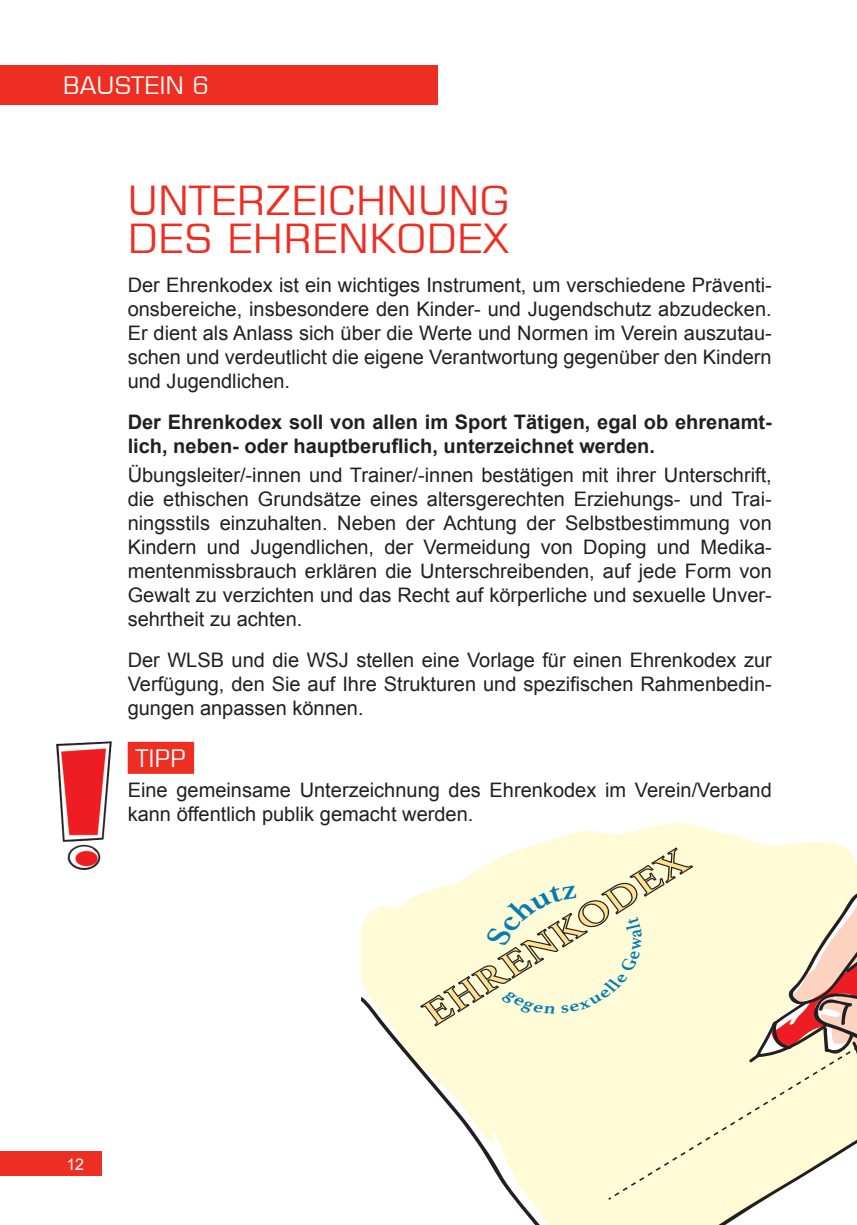
<style>
.page{position:relative;width:857px;height:1225px;background:#fff}
.page>*{position:absolute;margin:0;border:0;box-sizing:border-box;transform-origin:0 0}
.t1{font:40px/38px "Square 721 BT";letter-spacing:.01em;color:#ee2e22}
.t2{font:700 37.2px "Athelas";color:#ffe192;scale:1.19 1}
.t3{font:24px "Square 721 BT";color:#fff}
.t4{font:20px/24px "Arial";color:#231f20;text-align:justify}
.t5{font:700 20px/24px "Arial";color:#231f20}
.t6{font:16px "Arial";color:#fff}
</style>
<div class="page">
<svg style="left:361px;top:823px;width:479px;height:173px"></svg>
<svg style="left:361px;top:996px;width:403px;height:229px"></svg>
<div style="left:128px;top:742px;width:66px;height:32px;background:#ee2e22"></div>
<img style="left:57px;top:741px;width:54px;height:128px">
<div style="left:0;top:1151px;width:101px;height:24px;background:#ee2e22"></div>
<div style="left:0;top:65px;width:437px;height:39px;background:#ee2e22"></div>
<svg style="left:419px;top:845px;width:437px;height:356px;background:#f8f2d3"></svg>
<p class="t3" style="left:63px;top:70px;width:147px">BAUSTEIN 6</p>
<h1 class="t1" style="left:128px;top:181px;width:383px">UNTERZEICHNUNG<br>DES EHRENKODEX</h1>
<p class="t4" style="left:128px;top:272px;width:645px">Der Ehrenkodex ist ein wichtiges Instrument, um verschiedene Präventi&shy;onsbereiche, insbesondere den Kinder- und Jugendschutz abzudecken.<br>Er dient als Anlass sich über die Werte und Normen im Verein auszutau&shy;schen und verdeutlicht die eigene Verantwortung gegenüber den Kindern und Jugendlichen.</p>
<p class="t5" style="left:128px;top:410px;width:645px">Der Ehrenkodex soll von allen im Sport Tätigen, egal ob ehrenamt&shy;lich, neben- oder hauptberuflich, unterzeichnet werden.</p>
<p class="t4" style="left:128px;top:463px;width:645px">Übungsleiter/-innen und Trainer/-innen bestätigen mit ihrer Unterschrift, die ethischen Grundsätze eines altersgerechten Erziehungs- und Trai&shy;ningsstils einzuhalten. Neben der Achtung der Selbstbestimmung von Kindern und Jugendlichen, der Vermeidung von Doping und Medika&shy;mentenmissbrauch erklären die Unterschreibenden, auf jede Form von Gewalt zu verzichten und das Recht auf körperliche und sexuelle Unver&shy;sehrtheit zu achten.</p>
<p class="t4" style="left:128px;top:648px;width:645px">Der WLSB und die WSJ stellen eine Vorlage für einen Ehrenkodex zur Verfügung, den Sie auf Ihre Strukturen und spezifischen Rahmenbedin&shy;gungen anpassen können.</p>
<p class="t3" style="left:136px;top:743px;width:52px">TIPP</p>
<p class="t4" style="left:128px;top:777px;width:645px">Eine gemeinsame Unterzeichnung des Ehrenkodex im Verein/Verband kann öffentlich publik gemacht werden.</p>
<p class="t6" style="left:66px;top:1152px;width:19px">12</p>
<h2 class="t2" style="left:412px;top:991px;width:256px;rotate:-32deg">EHRENKODEX</h2>
</div>
